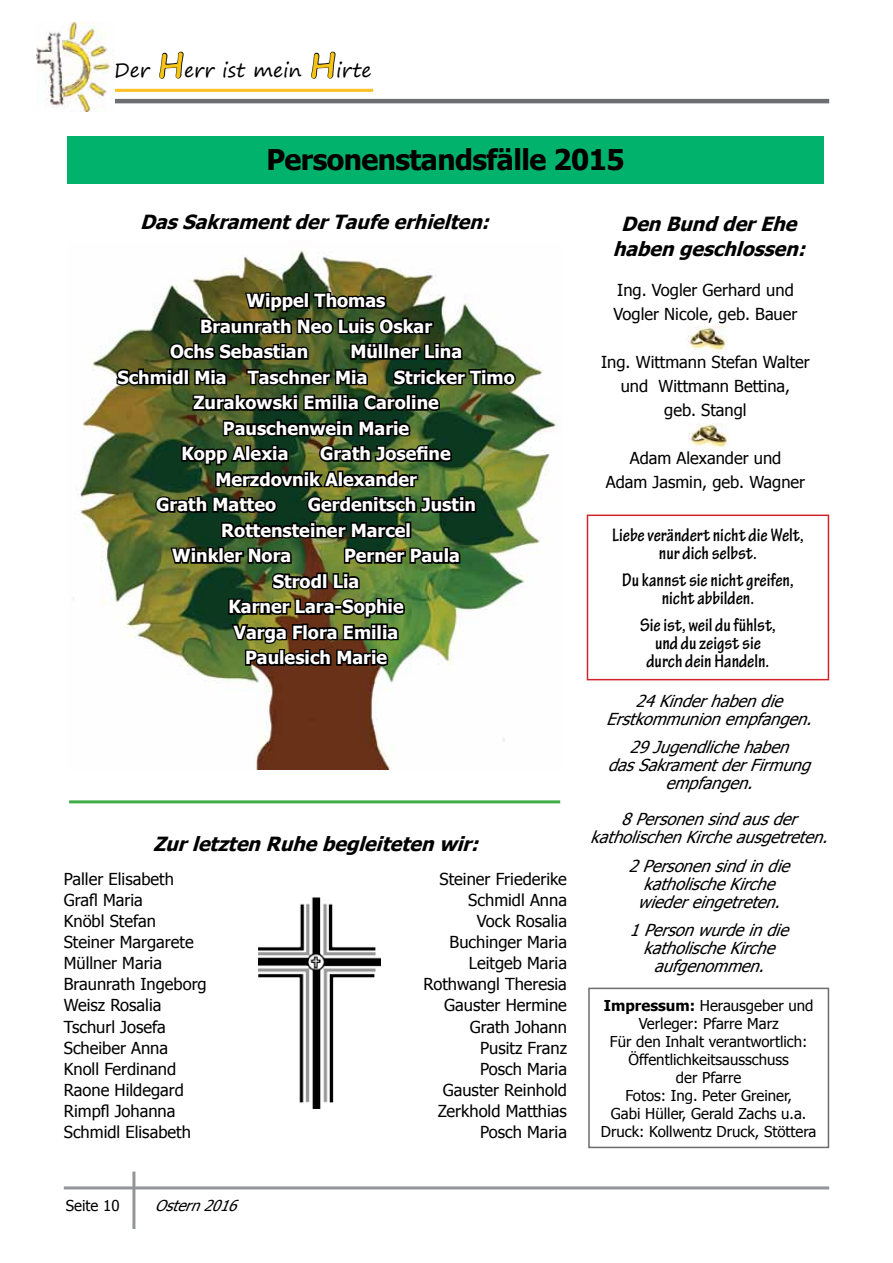
<style>
.page{position:relative;width:893px;height:1263px;background:#fff}
.page>*{position:absolute;margin:0;border:0;box-sizing:border-box;transform-origin:0 0}
.t1{font:700 28.5px "Tahoma";letter-spacing:-.02em;color:#000}
.t2{font:700 condensed 19.5px/18px "Tekton Pro";color:#000;text-align:center}
.t3{font:italic 700 19.5px/25.5px "Tahoma";color:#000;text-align:center}
.t4{font:19.5px "Segoe Print";color:#000}
.t5{font:700 18px/25.5px "Tahoma";color:#fff}
.t6{font:16.5px/21px "Tahoma";color:#000}
.t7{font:italic 16.5px/18px "Tahoma";color:#000;text-align:center}
.t8{font:15px/18px "Tahoma";color:#000;text-align:center}
.t9{font:italic 15px "Tahoma";color:#000}
.s1{font-weight:700;font-size:33px;color:#f5c416}
.s2{font-weight:700}
</style>
<div class="page">
<hr style="left:64px;top:1186px;width:765px;height:3px;background:#939598">
<hr style="left:132px;top:1171px;width:3px;height:58px;background:#939598">
<hr style="left:114px;top:89px;width:259px;height:3px;background:#fbc127">
<hr style="left:114px;top:99px;width:715px;height:4px;background:#6d6e71">
<img style="left:36px;top:22px;width:78px;height:90px">
<svg style="left:159px;top:51px;width:25px;height:28px"></svg>
<svg style="left:311px;top:51px;width:25px;height:28px"></svg>
<div style="left:67px;top:136px;width:756px;height:48px;background:#00b26b"></div>
<hr style="left:69px;top:800px;width:491px;height:3px;background:#41ad49">
<img style="left:73px;top:250px;width:484px;height:519px">
<img style="left:114px;top:287px;width:404px;height:381px">
<img style="left:687px;top:326px;width:40px;height:26px">
<img style="left:689px;top:423px;width:40px;height:26px">
<img style="left:258px;top:897px;width:123px;height:211px">
<div style="left:588px;top:988px;width:241px;height:160px;border:2px solid #6d6e71"></div>
<div style="left:587px;top:514px;width:242px;height:166px;border:2px solid #d2232a"></div>
<p class="t4" style="left:114px;top:53px;width:259px">Der <span class="s1">H</span>err ist mein <span class="s1">H</span>irte</p>
<h1 class="t1" style="left:266px;top:140px;width:360px">Personenstandsfälle 2015</h1>
<p class="t3" style="left:140px;top:208px;width:357px">DasSakramentderTaufeerhielten:</p>
<p class="t5" style="left:247px;top:287px;width:140px">Wippel Thomas</p>
<p class="t5" style="left:200px;top:312px;width:234px">Braunrath Neo Luis Oskar</p>
<p class="t5" style="left:170px;top:338px;width:140px">Ochs Sebastian</p>
<p class="t5" style="left:117px;top:338px;width:346px;text-indent:233px">Müllner Lina<br>Schmidl Mia Taschner Mia</p>
<p class="t5" style="left:394px;top:363px;width:122px">Stricker Timo</p>
<p class="t5" style="left:193px;top:389px;width:247px">Zurakowski Emilia Caroline</p>
<p class="t5" style="left:223px;top:414px;width:188px">Pauschenwein Marie</p>
<p class="t5" style="left:181px;top:440px;width:109px">Kopp Alexia</p>
<p class="t5" style="left:320px;top:440px;width:132px">Grath Josefine</p>
<p class="t5" style="left:215px;top:465px;width:203px">Merzdovnik Alexander</p>
<p class="t5" style="left:156px;top:491px;width:121px">Grath Matteo</p>
<p class="t5" style="left:308px;top:491px;width:170px">Gerdenitsch Justin</p>
<p class="t5" style="left:221px;top:516px;width:191px">Rottensteiner Marcel</p>
<p class="t5" style="left:172px;top:542px;width:121px">Winkler Nora</p>
<p class="t5" style="left:344px;top:542px;width:117px">Perner Paula</p>
<p class="t5" style="left:273px;top:567px;width:88px">Strodl Lia</p>
<p class="t5" style="left:228px;top:593px;width:177px">Karner Lara-Sophie</p>
<p class="t5" style="left:234px;top:618px;width:166px">Varga Flora Emilia</p>
<p class="t5" style="left:245px;top:644px;width:144px">Paulesich Marie</p>
<p class="t3" style="left:153px;top:829px;width:333px">ZurletztenRuhebegleitetenwir:</p>
<p class="t6" style="left:424px;top:868px;width:145px;text-align:right">Steiner Friederike<br>Schmidl Anna<br>Vock Rosalia<br>Buchinger Maria<br>Leitgeb Maria<br>Rothwangl Theresia<br>Gauster Hermine<br>Grath Johann<br>Pusitz Franz<br>Posch Maria<br>Gauster Reinhold<br>Zerkhold Matthias<br>Posch Maria</p>
<p class="t6" style="left:64px;top:868px;width:144px">Paller Elisabeth<br>Grafl Maria<br>Knöbl Stefan<br>Steiner Margarete<br>Müllner Maria<br>Braunrath Ingeborg<br>Weisz Rosalia<br>Tschurl Josefa<br>Scheiber Anna<br>Knoll Ferdinand<br>Raone Hildegard<br>Rimpfl Johanna<br>Schmidl Elisabeth</p>
<p class="t8" style="left:66px;top:1195px;width:55px">Seite 10</p>
<p class="t9" style="left:155px;top:1195px;width:90px">Ostern2016</p>
<p class="t3" style="left:613px;top:210px;width:201px">DenBundderEhe habengeschlossen:</p>
<p class="t6" style="left:614px;top:277px;width:185px;line-height:24px">Ing. Vogler Gerhard und<br>Vogler Nicole, geb. Bauer</p>
<p class="t6" style="left:601px;top:349px;width:210px;line-height:24px;text-align:center">Ing. Wittmann Stefan Walter und Wittmann Bettina,<br>geb. Stangl</p>
<p class="t6" style="left:606px;top:445px;width:201px;line-height:24px;text-align:center">Adam Alexander und<br>Adam Jasmin, geb. Wagner</p>
<p class="t2" style="left:612px;top:526px;width:193px">Liebe verändert nicht die Welt, nur dich selbst.</p>
<p class="t2" style="left:622px;top:571px;width:173px">Du kannst sie nicht greifen, nicht abbilden.</p>
<p class="t2" style="left:640px;top:616px;width:137px">Sie ist, weil du fühlst, und du zeigst sie durch dein Handeln.</p>
<p class="t7" style="left:606px;top:691px;width:214px">24Kinderhabendie<br>Erstkommunionempfangen.</p>
<p class="t7" style="left:608px;top:737px;width:211px">29Jugendlichehaben dasSakramentderFirmung empfangen.</p>
<p class="t7" style="left:590px;top:810px;width:246px">8Personensindausder katholischenKircheausgetreten.</p>
<p class="t7" style="left:628px;top:856px;width:169px">2Personensindindie katholischeKirche wiedereingetreten.</p>
<p class="t7" style="left:630px;top:921px;width:167px">1Personwurdeindie katholischeKirche aufgenommen.</p>
<p class="t8" style="left:601px;top:995px;width:217px"><span class="s2">Impressum:</span> Herausgeber und<br>Verleger: Pfarre Marz<br>Für den Inhalt verantwortlich:<br>Öffentlichkeitsausschuss<br>der Pfarre<br>Fotos: Ing. Peter Greiner,<br>Gabi Hüller, Gerald Zachs u.a.<br>Druck: Kollwentz Druck, Stöttera</p>
</div>
